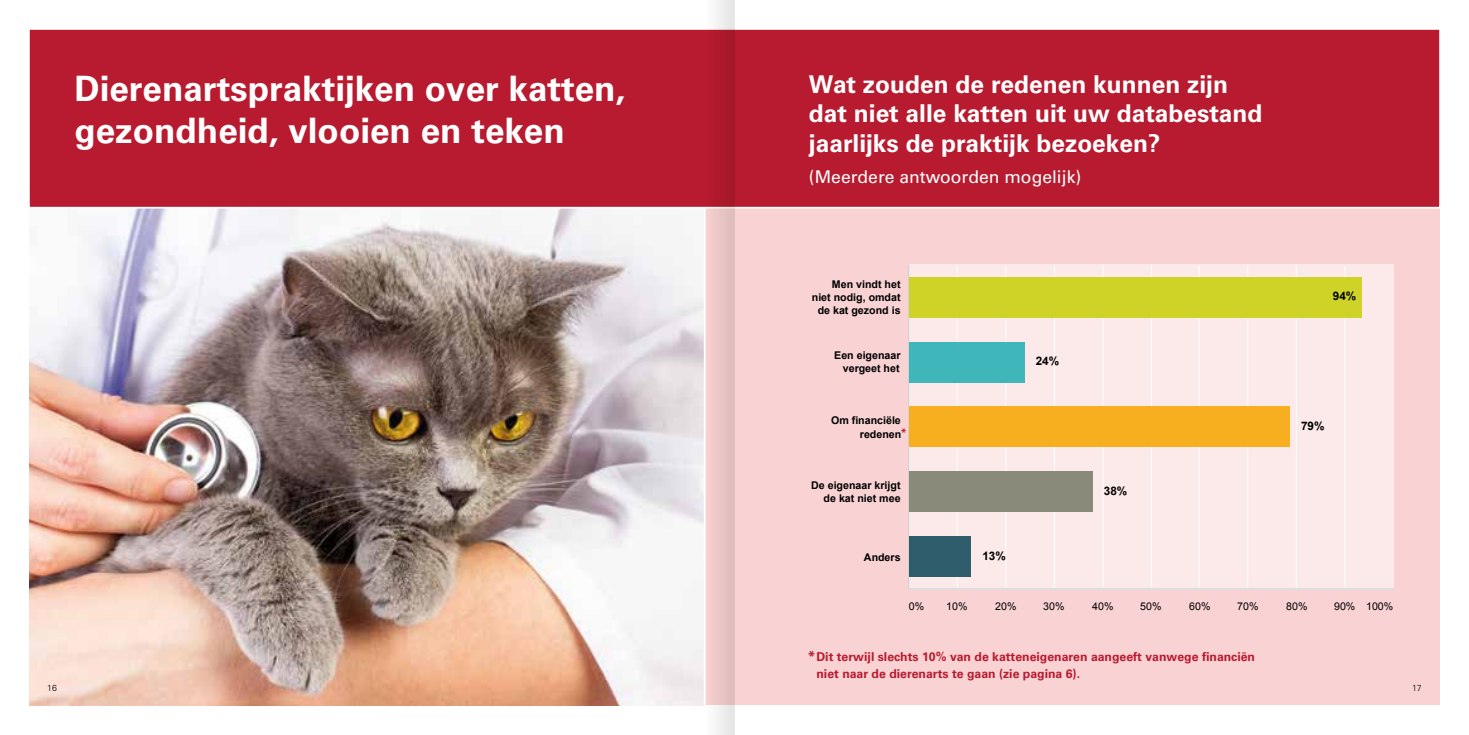
<style>
.page{position:relative;width:1469px;height:735px;background:#fff}
.page>*{position:absolute;margin:0;border:0;box-sizing:border-box;transform-origin:0 0}
.t1{font:700 35px/42px "Univers";color:#fff}
.t2{font:700 24.5px/29.4px "Univers";color:#fff}
.t3{font:17.5px "Univers";color:#fff}
.t4{font:700 12.25px/17.2px "Univers";color:#b81b2f}
.t5{font:700 11.72px "Arial";color:#000}
.t6{font:700 10.67px/12.8px "Arial";color:#000;text-align:right}
.t7{font:10.67px "Arial";color:#000}
.t8{font:700 10.5px "Univers";color:#b81b2f}
.t9{font:300 8.75px "Univers";color:#000}
.s1{font-size:14px}
</style>
<div class="page">
<div style="left:30px;top:30px;width:1409px;height:674px;background:#f9d2d3"></div>
<img style="left:30px;top:209px;width:674px;height:495px">
<div style="left:29px;top:27px;width:1411px;height:182px;background:#b81b2f"></div>
<div style="left:909px;top:265px;width:484px;height:323px;background:#fce9e9"></div>
<hr style="left:956px;top:264px;width:1px;height:324px;background:#fff">
<hr style="left:1005px;top:264px;width:1px;height:324px;background:#fff">
<hr style="left:1053px;top:264px;width:1px;height:324px;background:#fff">
<hr style="left:1102px;top:264px;width:1px;height:324px;background:#fff">
<hr style="left:1151px;top:264px;width:1px;height:324px;background:#fff">
<hr style="left:1198px;top:264px;width:1px;height:324px;background:#fff">
<hr style="left:1247px;top:264px;width:1px;height:324px;background:#fff">
<hr style="left:1295px;top:264px;width:1px;height:324px;background:#fff">
<hr style="left:1344px;top:264px;width:1px;height:324px;background:#fff">
<hr style="left:908px;top:264px;width:1px;height:324px;background:#cccccb">
<hr style="left:909px;top:587px;width:484px;height:2px;background:#dedede">
<div style="left:909px;top:277px;width:452px;height:40px;background:#cfd327"></div>
<div style="left:909px;top:341px;width:115px;height:41px;background:#3fb7ba"></div>
<div style="left:909px;top:406px;width:380px;height:41px;background:#f8af1f"></div>
<div style="left:909px;top:471px;width:183px;height:40px;background:#8a8a7a"></div>
<div style="left:909px;top:536px;width:61px;height:40px;background:#305d6c"></div>
<hr style="left:704px;top:207px;width:1px;height:497px;background:#fff">
<svg style="left:705px;top:0;width:29px;height:734px"></svg>
<h1 class="t1" style="left:74px;top:68px;width:552px">Dierenartspraktijken over katten, gezondheid, vlooien en teken</h1>
<h2 class="t2" style="left:809px;top:70px;width:455px">Wat zouden de redenen kunnen zijn dat niet alle katten uit uw databestand jaarlijks de praktijk bezoeken?</h2>
<h3 class="t3" style="left:809px;top:166px;width:274px">(Meerdere antwoorden mogelijk)</h3>
<p class="t9" style="left:47px;top:682px;width:11px">16</p>
<p class="t6" style="left:811px;top:278px;width:90px">Men vindt het niet nodig, omdat de kat gezond is</p>
<p class="t6" style="left:834px;top:348px;width:68px;line-height:13.8px">Een eigenaar vergeet het</p>
<p class="t6" style="left:831px;top:413px;width:72px;line-height:13.8px">Om financiële redenen</p>
<p class="t8" style="left:900px;top:426px;width:7px">*</p>
<p class="t6" style="left:811px;top:479px;width:91px">De eigenaar krijgt de kat niet mee</p>
<p class="t6" style="left:864px;top:550px;width:38px">Anders</p>
<p class="t5" style="left:1035px;top:353px;width:25px">24%</p>
<p class="t5" style="left:982px;top:548px;width:25px">13%</p>
<p class="t5" style="left:1103px;top:483px;width:25px">38%</p>
<p class="t5" style="left:1332px;top:288px;width:25px">94%</p>
<p class="t5" style="left:1300px;top:418px;width:25px">79%</p>
<p class="t7" style="left:909px;top:599px;width:17px">0%</p>
<p class="t7" style="left:946px;top:599px;width:23px">10%</p>
<p class="t7" style="left:995px;top:599px;width:23px">20%</p>
<p class="t7" style="left:1043px;top:599px;width:23px">30%</p>
<p class="t7" style="left:1092px;top:599px;width:23px">40%</p>
<p class="t7" style="left:1140px;top:599px;width:23px">50%</p>
<p class="t7" style="left:1189px;top:599px;width:23px">60%</p>
<p class="t7" style="left:1237px;top:599px;width:23px">70%</p>
<p class="t7" style="left:1286px;top:599px;width:23px">80%</p>
<p class="t7" style="left:1334px;top:599px;width:61px">90% 100%</p>
<p class="t4" style="left:816px;top:648px;width:440px;text-indent:-9px"><span class="s1">*</span>Dit terwijl slechts 10% van de katteneigenaren aangeeft vanwege financiën niet naar de dierenarts te gaan (zie pagina 6).</p>
<p class="t9" style="left:1411px;top:682px;width:11px">17</p>
</div>
